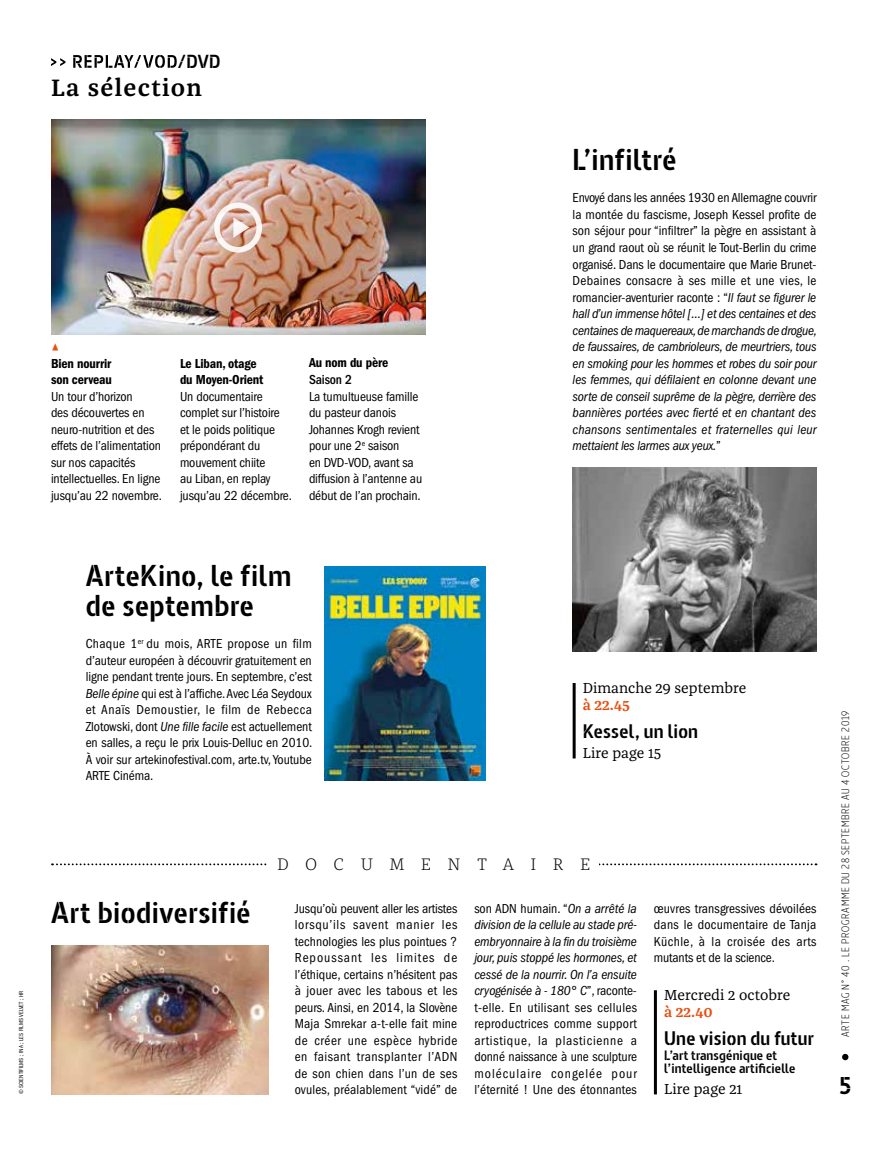
<style>
.page{position:relative;width:893px;height:1149px;background:#fff}
.page>*{position:absolute;margin:0;border:0;box-sizing:border-box;transform-origin:0 0}
.t1{font:700 30px/30px "Barna Stencil";letter-spacing:.015em;color:#000}
.t2{font:600 24.6px "Franziska OT";letter-spacing:.05em;color:#000}
.t3{font:700 24.15px "Barna Stencil";color:#000}
.t4{font:700 19.5px "Barna Stencil";letter-spacing:.01em;color:#000}
.t5{font:700 18.75px "Barna Stencil";color:#000}
.t6{font:300 17.25px "Franziska OT";letter-spacing:.95em;color:#000}
.t7{font:15px "Franziska OT";color:#000}
.t8{font:600 15px "Franziska OT";color:#e94e0f}
.t9{font:condensed 13.5px/16.5px "ITC Franklin Gothic Std";letter-spacing:-.01em;color:#000;text-align:justify}
.t10{font:italic condensed 13.5px/16.5px "ITC Franklin Gothic Std";letter-spacing:.005em;color:#000;text-align:justify}
.t11{font:13.5px/16.5px "ITC Franklin Gothic Std Dm Cd";letter-spacing:-.01em;color:#000}
.t12{font:700 13.5px/13.5px "Barna Stencil";letter-spacing:.01em;color:#000}
.t13{font:500 condensed 13.5px "ITC Franklin Gothic Std";letter-spacing:-.01em;color:#000}
.t14{font:300 10.5px "Barna";letter-spacing:.065em;color:#000}
.t15{font:condensed 6px "ITC Franklin Gothic Std";color:#000}
.s1{font-style:normal}
.s2{font-style:italic}
</style>
<div class="page">
<svg style="left:842px;top:1053px;width:6px;height:6px"></svg>
<img style="left:51px;top:120px;width:374px;height:214px">
<hr style="left:573px;top:682px;width:3px;height:76px;background:#000">
<svg style="left:52px;top:863px;width:764px;height:2px"></svg>
<div style="left:268px;top:855px;width:331px;height:14px;background:#fff"></div>
<svg style="left:51px;top:55px;width:126px;height:13px"></svg>
<svg style="left:233px;top:217px;width:16px;height:20px"></svg>
<div style="left:214px;top:202px;width:48px;height:50px;border:6px solid #fff;border-radius:50%"></div>
<hr style="left:654px;top:989px;width:3px;height:104px;background:#000">
<img style="left:573px;top:467px;width:243px;height:184px">
<img style="left:325px;top:566px;width:161px;height:214px">
<img style="left:51px;top:945px;width:217px;height:148px">
<h3 class="t5" style="left:178px;top:50px;width:44px">/DVD</h3>
<h2 class="t2" style="left:51px;top:73px;width:152px">La sélection</h2>
<p class="t11" style="left:51px;top:355px;width:63px">Bien nourrir son cerveau</p>
<p class="t9" style="left:51px;top:388px;width:113px;text-align:left">Un tour d’horizon<br>des découvertes en neuro-nutrition et des effets de l’alimentation sur nos capacités intellectuelles. En ligne jusqu’au 22 novembre.</p>
<p class="t11" style="left:180px;top:355px;width:85px">Le Liban, otage du Moyen-Orient</p>
<p class="t9" style="left:180px;top:388px;width:114px;text-align:left">Un documentaire complet sur l’histoire et le poids politique prépondérant du mouvement chiite<br>au Liban, en replay jusqu’au 22 décembre.</p>
<p class="t11" style="left:309px;top:355px;width:81px">Au nom du père</p>
<p class="t13" style="left:309px;top:372px;width:44px">Saison 2</p>
<p class="t9" style="left:309px;top:388px;width:115px;text-align:left">La tumultueuse famille du pasteur danois<br>Johannes Krogh revient pour une 2<sup>e</sup> saison<br>en DVD-VOD, avant sa diffusion à l’antenne au début de l’an prochain.</p>
<h1 class="t1" style="left:573px;top:145px;width:105px">L’infiltré</h1>
<p class="t10" style="left:573px;top:190px;width:246px"><span class="s1">Envoyé dans les années 1930 en Allemagne couvrir la montée du fascisme, Joseph Kessel profite de son séjour pour “infiltrer” la pègre en assistant à un grand raout où se réunit le Tout-Berlin du crime organisé. Dans le documentaire que Marie Brunet-Debaines consacre à ses mille et une vies, le romancier-aventurier raconte : “</span>Il faut se figurer le hall d’un immense hôtel […] et des centaines et des centaines de maquereaux, de marchands de drogue, de faussaires, de cambrioleurs, de meurtriers, tous en smoking pour les hommes et robes du soir pour les femmes, qui défilaient en colonne devant une sorte de conseil suprême de la pègre, derrière des bannières portées avec fierté et en chantant des chansons sentimentales et fraternelles qui leur mettaient les larmes aux yeux.<span class="s1">”</span></p>
<h1 class="t1" style="left:86px;top:561px;width:207px">ArteKino, le film de septembre</h1>
<p class="t9" style="left:86px;top:635px;width:228px">Chaque 1<sup>er</sup> du mois, ARTE propose un film d’auteur européen à découvrir gratuitement en ligne pendant trente jours. En septembre, c’est <span class="s2">Belle épine</span> qui est à l’affiche. Avec Léa Seydoux et Anaïs Demoustier, le film de Rebecca Zlotowski, dont <span class="s2">Une fille facile</span> est actuellement en salles, a reçu le prix Louis-Delluc en 2010.<br>À voir sur artekinofestival.com, arte.tv, Youtube ARTE Cinéma.</p>
<p class="t7" style="left:583px;top:679px;width:165px">Dimanche 29 septembre</p>
<p class="t8" style="left:583px;top:695px;width:49px">à 22.45</p>
<h3 class="t4" style="left:583px;top:718px;width:117px">Kessel, un lion</h3>
<p class="t7" style="left:583px;top:744px;width:80px">Lire page 15</p>
<p class="t6" style="left:277px;top:853px;width:315px">DOCUMENTAIRE</p>
<h1 class="t1" style="left:51px;top:897px;width:201px">Art biodiversifié</h1>
<p class="t9" style="left:295px;top:899px;width:164px">Jusqu’où peuvent aller les artistes lorsqu’ils savent manier les technologies les plus pointues ?<br>Repoussant les limites de l’éthique, certains n’hésitent pas à jouer avec les tabous et les peurs. Ainsi, en 2014, la Slovène Maja Smrekar a-t-elle fait mine de créer une espèce hybride en faisant transplanter l’ADN de son chien dans l’un de ses ovules, préalablement “vidé” de</p>
<p class="t9" style="left:474px;top:899px;width:164px">son ADN humain. “<span class="s2">On a arrêté la division de la cellule au stade pré&shy;embryonnaire à la fin du troisième jour, puis stoppé les hormones, et cessé de la nourrir. On l’a ensuite cryogénisée à - 180° C</span>”, raconte&shy;t-elle. En utilisant ses cellules reproductrices comme support artistique, la plasticienne a donné naissance à une sculpture moléculaire congelée pour l’éternité ! Une des étonnantes</p>
<p class="t9" style="left:654px;top:899px;width:164px">œuvres transgressives dévoilées dans le documentaire de Tanja Küchle, à la croisée des arts mutants et de la science.</p>
<p class="t15" style="left:18px;top:1093px;width:105px;rotate:-90deg">© SCIENTIFILMS ; INA ; LES FILMS VELVET ; HR</p>
<p class="t7" style="left:664px;top:986px;width:128px">Mercredi 2 octobre</p>
<p class="t8" style="left:664px;top:1002px;width:50px">à 22.40</p>
<h3 class="t4" style="left:664px;top:1025px;width:151px">Une vision du futur</h3>
<p class="t12" style="left:664px;top:1048px;width:133px">L’art transgénique et l’intelligence artificielle</p>
<p class="t7" style="left:664px;top:1079px;width:80px">Lire page 21</p>
<p class="t14" style="left:839px;top:1036px;width:328px;rotate:-90deg">ARTE MAG N° 40 . LE PROGRAMME DU 28 SEPTEMBRE AU 4 OCTOBRE 2019</p>
<h3 class="t3" style="left:839px;top:1070px;width:14px">5</h3>
</div>
